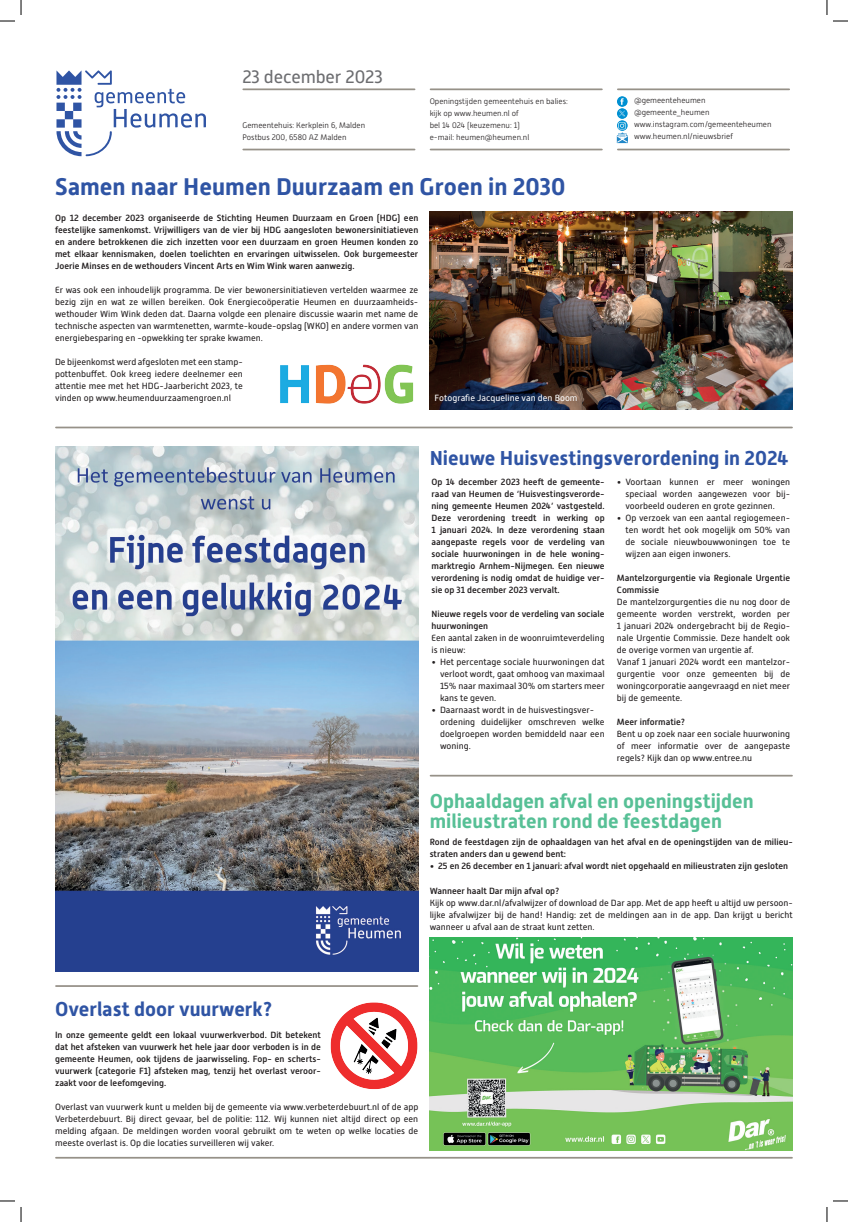
<style>
.page{position:relative;width:848px;height:1222px;background:#fff}
.page>*{position:absolute;margin:0;border:0;box-sizing:border-box;transform-origin:0 0}
.kop{font:700 24px "Alwyn New";color:#2f54a4}
.kop-2{font:700 20px "Alwyn New";color:#57c096}
.kop-3{font:700 20px "Alwyn New";color:#2f54a4}
.t1{font:18px "Alwyn New";letter-spacing:-.01em;color:#6c6d70}
.bijschrift{font:9px/12px "Alwyn New";color:#231f20;text-align:justify}
.bijschrift-2{font:500 9px/12px "Alwyn New";color:#231f20;text-align:justify}
.bijschrift-3{font:9px "Alwyn New";color:#fff}
.platte_tekst_9_12{font:300 8px "Alwyn New";color:#231f20}
</style>
<div class="page">
<hr style="left:243px;top:88px;width:171px;height:2px;background:#969188">
<hr style="left:430px;top:88px;width:171px;height:2px;background:#969188">
<hr style="left:617px;top:88px;width:171px;height:2px;background:#969188">
<hr style="left:243px;top:149px;width:171px;height:1px;background:#969188">
<hr style="left:430px;top:149px;width:171px;height:1px;background:#969188">
<hr style="left:617px;top:149px;width:171px;height:1px;background:#969188">
<svg style="left:56px;top:70px;width:150px;height:86px"></svg>
<hr style="left:56px;top:1156px;width:735px;height:2px;background:#969188">
<svg style="left:616px;top:96px;width:11px;height:47px"></svg>
<hr style="left:56px;top:426px;width:735px;height:2px;background:#969188">
<hr style="left:430px;top:774px;width:361px;height:2px;background:#969188">
<hr style="left:56px;top:985px;width:361px;height:1px;background:#969188">
<img style="left:429px;top:211px;width:363px;height:198px">
<img style="left:55px;top:446px;width:363px;height:525px">
<img style="left:280px;top:364px;width:134px;height:40px">
<img style="left:330px;top:1002px;width:88px;height:87px">
<img style="left:429px;top:937px;width:363px;height:212px">
<svg style="left:0;top:0;width:22px;height:22px"></svg>
<svg style="left:0;top:1200px;width:22px;height:21px"></svg>
<svg style="left:826px;top:0;width:21px;height:22px"></svg>
<svg style="left:826px;top:1200px;width:21px;height:21px"></svg>
<p class="t1" style="left:242px;top:66px;width:142px">23 december 2023</p>
<p class="platte_tekst_9_12" style="left:242px;top:120px;width:124px">Gemeentehuis: Kerkplein 6, Malden</p>
<p class="platte_tekst_9_12" style="left:242px;top:132px;width:105px">Postbus 200, 6580 AZ Malden</p>
<p class="platte_tekst_9_12" style="left:429px;top:96px;width:140px">Openingstijden gemeentehuis en balies:</p>
<p class="platte_tekst_9_12" style="left:429px;top:108px;width:90px">kijk op www.heumen.nl of</p>
<p class="platte_tekst_9_12" style="left:429px;top:120px;width:91px">bel 14 024 (keuzemenu: 1)</p>
<p class="platte_tekst_9_12" style="left:429px;top:132px;width:101px">e-mail: heumen@heumen.nl</p>
<p class="kop" style="left:55px;top:173px;width:511px">Samen naar Heumen Duurzaam en Groen in 2030</p>
<p class="bijschrift-2" style="left:55px;top:212px;width:364px">Op 12 december 2023 organiseerde de Stichting Heumen Duurzaam en Groen (HDG) een feestelijke samenkomst. Vrijwilligers van de vier bij HDG aangesloten bewonersinitiatieven en andere betrokkenen die zich inzetten voor een duurzaam en groen Heumen konden zo met elkaar kennismaken, doelen toelichten en ervaringen uitwisselen. Ook burgemeester Joerie Minses en de wethouders Vincent Arts en Wim Wink waren aanwezig.</p>
<p class="bijschrift" style="left:55px;top:284px;width:364px">Er was ook een inhoudelijk programma. De vier bewonersinitiatieven vertelden waarmee ze bezig zijn en wat ze willen bereiken. Ook Energiecoöperatie Heumen en duurzaamheids&shy;wethouder Wim Wink deden dat. Daarna volgde een plenaire discussie waarin met name de technische aspecten van warmtenetten, warmte-koude-opslag (WKO) en andere vormen van energiebesparing en -opwekking ter sprake kwamen.</p>
<p class="bijschrift" style="left:55px;top:356px;width:189px">De bijeenkomst werd afgesloten met een stamp&shy;pottenbuffet. Ook kreeg iedere deelnemer een attentie mee met het HDG-Jaarbericht 2023, te vinden op www.heumenduurzaamengroen.nl</p>
<p class="bijschrift-3" style="left:434px;top:393px;width:144px">Fotografie Jacqueline van den Boom</p>
<p class="platte_tekst_9_12" style="left:633px;top:96px;width:73px">@gemeenteheumen</p>
<p class="platte_tekst_9_12" style="left:633px;top:108px;width:77px">@gemeente_heumen</p>
<p class="platte_tekst_9_12" style="left:633px;top:120px;width:139px">www.instagram.com/gemeenteheumen</p>
<p class="platte_tekst_9_12" style="left:633px;top:132px;width:100px">www.heumen.nl/nieuwsbrief</p>
<p class="kop-3" style="left:429px;top:446px;width:360px">Nieuwe Huisvestingsverordening in 2024</p>
<p class="bijschrift-2" style="left:431px;top:476px;width:174px">Op 14 december 2023 heeft de gemeente&shy;raad van Heumen de ‘Huisvestingsverorde&shy;ning gemeente Heumen 2024’ vastgesteld.<br>Deze verordening treedt in werking op 1 januari 2024. In deze verordening staan aangepaste regels voor de verdeling van sociale huurwoningen in de hele woning&shy;marktregio Arnhem-Nijmegen. Een nieuwe verordening is nodig omdat de huidige ver&shy;sie op 31 december 2023 vervalt.</p>
<p class="bijschrift-2" style="left:431px;top:608px;width:174px">Nieuwe regels voor de verdeling van sociale huurwoningen</p>
<p class="bijschrift" style="left:431px;top:632px;width:174px">Een aantal zaken in de woonruimteverdeling is nieuw:</p>
<p class="bijschrift" style="left:440px;top:656px;width:166px;text-indent:-9px">• Het percentage sociale huurwoningen dat verloot wordt, gaat omhoog van maximaal 15% naar maximaal 30% om starters meer</p>
<p class="bijschrift" style="left:440px;top:692px;width:58px">kans te geven.</p>
<p class="bijschrift" style="left:431px;top:704px;width:164px">• Daarnaast wordt in de huisvestingsver-</p>
<p class="bijschrift" style="left:440px;top:716px;width:166px">ordening duidelijker omschreven welke doelgroepen worden bemiddeld naar een woning.</p>
<p class="bijschrift" style="left:625px;top:476px;width:166px;text-indent:-9px">• Voortaan kunnen er meer woningen speciaal worden aangewezen voor bij&shy;voorbeeld ouderen en grote gezinnen.</p>
<p class="bijschrift" style="left:625px;top:512px;width:166px;text-indent:-9px">• Op verzoek van een aantal regiogemeen&shy;ten wordt het ook mogelijk om 50% van de sociale nieuwbouwwoningen toe te wijzen aan eigen inwoners.</p>
<p class="bijschrift-2" style="left:616px;top:572px;width:174px">Mantelzorgurgentie via Regionale Urgentie<br>Commissie</p>
<p class="bijschrift" style="left:616px;top:596px;width:174px">De mantelzorgurgenties die nu nog door de gemeente worden verstrekt, worden per 1 januari 2024 ondergebracht bij de Regio&shy;nale Urgentie Commissie. Deze handelt ook de overige vormen van urgentie af.</p>
<p class="bijschrift" style="left:616px;top:656px;width:174px">Vanaf 1 januari 2024 wordt een mantelzor&shy;gurgentie voor onze gemeenten bij de woningcorporatie aangevraagd en niet meer bij de gemeente.</p>
<p class="bijschrift-2" style="left:616px;top:716px;width:70px">Meer informatie?</p>
<p class="bijschrift" style="left:616px;top:728px;width:174px">Bent u op zoek naar een sociale huurwoning of meer informatie over de aangepaste regels? Kijk dan op www.entree.nu</p>
<p class="kop-2" style="left:429px;top:789px;width:325px">Ophaaldagen afval en openingstijden</p>
<p class="kop-2" style="left:429px;top:809px;width:293px">milieustraten rond de feestdagen</p>
<p class="bijschrift-2" style="left:429px;top:836px;width:364px">Rond de feestdagen zijn de ophaaldagen van het afval en de openingstijden van de milieu&shy;straten anders dan u gewend bent:</p>
<p class="bijschrift-2" style="left:429px;top:860px;width:360px">• 25 en 26 december en 1 januari: afval wordt niet opgehaald en milieustraten zijn gesloten</p>
<p class="bijschrift-2" style="left:429px;top:884px;width:131px">Wanneer haalt Dar mijn afval op?</p>
<p class="bijschrift" style="left:429px;top:896px;width:364px">Kijk op www.dar.nl/afvalwijzer of download de Dar app. Met de app heeft u altijd uw persoon&shy;lijke afvalwijzer bij de hand! Handig: zet de meldingen aan in de app. Dan krijgt u bericht wanneer u afval aan de straat kunt zetten.</p>
<p class="kop-3" style="left:55px;top:997px;width:218px">Overlast door vuurwerk?</p>
<p class="bijschrift-2" style="left:55px;top:1028px;width:267px">In onze gemeente geldt een lokaal vuurwerkverbod. Dit betekent dat het afsteken van vuurwerk het hele jaar door verboden is in de gemeente Heumen, ook tijdens de jaarwisseling. Fop- en scherts&shy;vuurwerk (categorie F1) afsteken mag, tenzij het overlast veroor&shy;zaakt voor de leefomgeving.</p>
<p class="bijschrift" style="left:55px;top:1100px;width:364px">Overlast van vuurwerk kunt u melden bij de gemeente via www.verbeterdebuurt.nl of de app Verbeterdebuurt. Bij direct gevaar, bel de politie: 112. Wij kunnen niet altijd direct op een melding afgaan. De meldingen worden vooral gebruikt om te weten op welke locaties de meeste overlast is. Op die locaties surveilleren wij vaker.</p>
</div>
